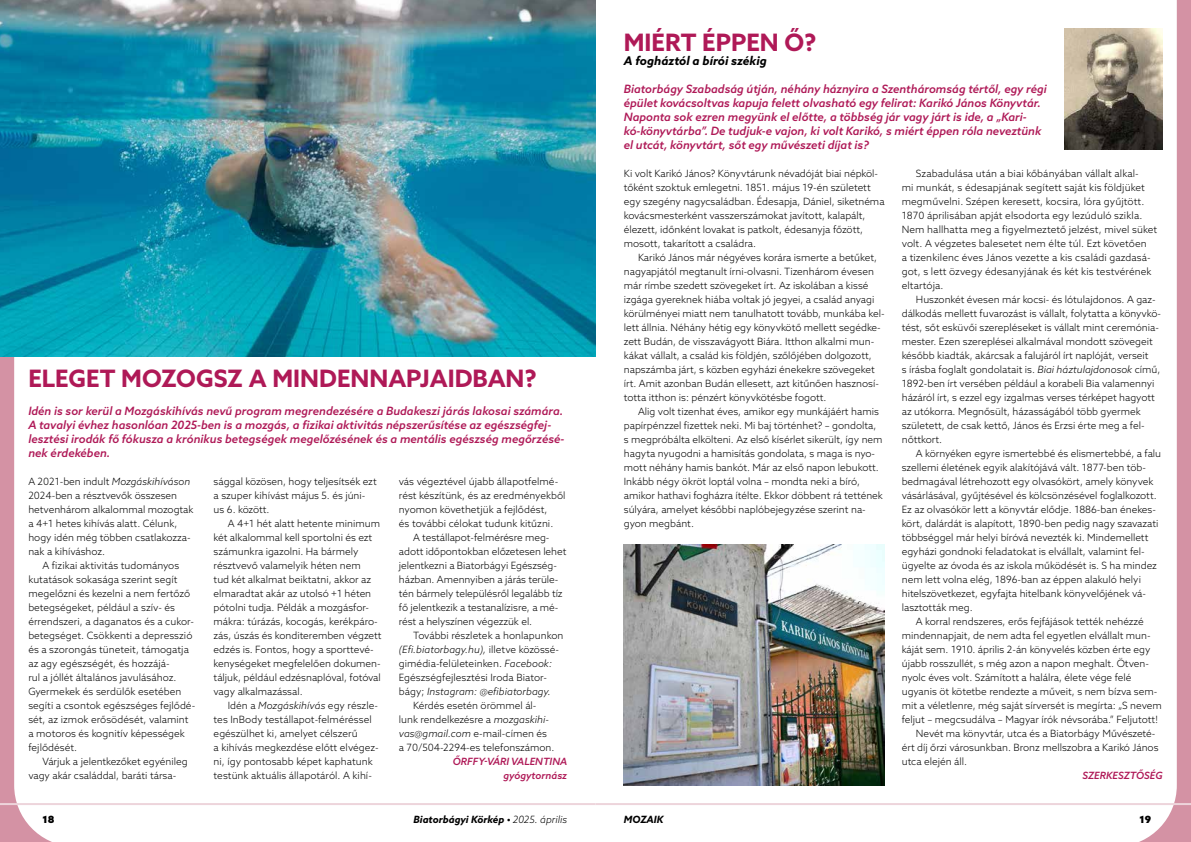
<style>
.page{position:relative;width:1191px;height:842px;background:#fff}
.page>*{position:absolute;margin:0;border:0;box-sizing:border-box;transform-origin:0 0}
.t1{font:700 24px "Azo Sans";color:#af1957}
.t2{font:italic 700 12px "Azo Sans";color:#000}
.t3{font:italic 500 11.5px/14px "Azo Sans";color:#af1957}
.t4{font:300 10px/14px "Azo Sans";color:#000}
.t5{font:italic 300 10px "Azo Sans";letter-spacing:.005em;color:#000}
.t6{font:italic 500 10px/14px "Azo Sans";color:#af1957;text-align:right}
.t7{font:italic 700 10px "Azo Sans";color:#000}
.t8{font:900 10px "Azo Sans";color:#000}
.s1{font-style:italic}
.s2{font-style:normal}
.s3{font-weight:300}
</style>
<div class="page">
<svg style="left:0;top:357px;width:52px;height:485px"></svg>
<hr style="left:0;top:803px;width:595px;height:2px;background:#edd4db">
<svg style="left:1139px;top:0;width:52px;height:842px"></svg>
<hr style="left:595px;top:803px;width:596px;height:2px;background:#edd4db">
<img style="left:1064px;top:28px;width:98px;height:122px">
<img style="left:0;top:0;width:595px;height:357px">
<img style="left:624px;top:545px;width:260px;height:240px">
<h1 class="t1" style="left:28px;top:362px;width:510px">ELEGET MOZOGSZ A MINDENNAPJAIDBAN?</h1>
<p class="t3" style="left:28px;top:404px;width:537px">Idén is sor kerül a Mozgáskihívás nevű program megrendezésére a Budakeszi járás lakosai számára.<br>A tavalyi évhez hasonlóan 2025-ben is a mozgás, a fizikai aktivitás népszerűsítése az egészségfej&shy;lesztési irodák fő fókusza a krónikus betegségek megelőzésének és a mentális egészség megőrzésé&shy;nek érdekében.</p>
<p class="t4" style="left:28px;top:474px;width:167px">A 2021-ben indult <span class="s1">Mozgáskihíváson<br></span>2024-ben a résztvevők összesen hetvenhárom alkalommal mozogtak a 4+1 hetes kihívás alatt. Célunk, hogy idén még többen csatlakozza&shy;nak a kihíváshoz.</p>
<p class="t4" style="left:28px;top:558px;width:168px;text-indent:14px">A fizikai aktivitás tudományos kutatások sokasága szerint segít megelőzni és kezelni a nem fertőző betegségeket, például a szív- és érrendszeri, a daganatos és a cukor&shy;betegséget. Csökkenti a depresszió és a szorongás tüneteit, támogatja az agy egészségét, és hozzájá-<br>rul a jóllét általános javulásához.<br>Gyermekek és serdülők esetében segíti a csontok egészséges fejlődé&shy;sét, az izmok erősödését, valamint a motoros és kognitív képességek fejlődését.</p>
<p class="t4" style="left:28px;top:754px;width:161px;text-indent:14px">Várjuk a jelentkezőket egyénileg vagy akár családdal, baráti társa-</p>
<p class="t4" style="left:399px;top:474px;width:161px">vás végeztével újabb állapotfelmé-</p>
<p class="t4" style="left:399px;top:488px;width:168px">rést készítünk, és az eredményekből</p>
<p class="t4" style="left:399px;top:502px;width:150px">nyomon követhetjük a fejlődést,</p>
<p class="t4" style="left:399px;top:516px;width:156px">és további célokat tudunk kitűzni.</p>
<p class="t4" style="left:413px;top:530px;width:137px">A testállapot-felmérésre meg-</p>
<p class="t4" style="left:399px;top:544px;width:169px">adott időpontokban előzetesen lehet</p>
<p class="t4" style="left:399px;top:558px;width:159px">jelentkezni a Biatorbágyi Egészség-</p>
<p class="t4" style="left:399px;top:572px;width:161px">házban. Amennyiben a járás terüle-</p>
<p class="t4" style="left:399px;top:586px;width:165px">tén bármely településről legalább tíz</p>
<p class="t4" style="left:399px;top:600px;width:161px">fő jelentkezik a testanalízisre, a mé-</p>
<p class="t4" style="left:399px;top:614px;width:135px">rést a helyszínen végezzük el.</p>
<p class="t4" style="left:413px;top:628px;width:152px">További részletek a honlapunkon</p>
<p class="t5" style="left:399px;top:643px;width:162px">(Efi.biatorbagy.hu), <span class="s2">illetve közössé-</span></p>
<p class="t4" style="left:399px;top:656px;width:155px">gimédia-felületeinken. <span class="s1">Facebook:</span></p>
<p class="t4" style="left:399px;top:670px;width:150px">Egészségfejlesztési Iroda Biator-</p>
<p class="t5" style="left:399px;top:685px;width:153px"><span class="s2">bágy;</span> Instagram: @efibiatorbagy.</p>
<p class="t4" style="left:413px;top:698px;width:125px">Kérdés esetén örömmel ál-</p>
<p class="t4" style="left:399px;top:712px;width:151px">lunk rendelkezésre a <span class="s1">mozgaskihi-</span></p>
<p class="t4" style="left:399px;top:726px;width:149px"><span class="s1">vas@gmail.com</span> e-mail-címen és</p>
<p class="t4" style="left:399px;top:740px;width:157px">a 70/504-2294-es telefonszámon.</p>
<p class="t6" style="left:453px;top:754px;width:116px">ŐRFFY-VÁRI VALENTINA gyógytornász</p>
<p class="t4" style="left:214px;top:474px;width:165px">sággal közösen, hogy teljesítsék ezt a szuper kihívást május 5. és júni&shy;us 6. között.</p>
<p class="t4" style="left:214px;top:516px;width:169px;text-indent:14px">A 4+1 hét alatt hetente minimum két alkalommal kell sportolni és ezt számunkra igazolni. Ha bármely résztvevő valamelyik héten nem<br>tud két alkalmat beiktatni, akkor az elmaradtat akár az utolsó +1 héten pótolni tudja. Példák a mozgásfor&shy;mákra: túrázás, kocogás, kerékpáro&shy;zás, úszás és konditeremben végzett edzés is. Fontos, hogy a sporttevé&shy;kenységeket megfelelően dokumen&shy;táljuk, például edzésnaplóval, fotóval vagy alkalmazással.</p>
<p class="t4" style="left:214px;top:698px;width:166px;text-indent:14px">Idén a <span class="s1">Mozgáskihívás</span> egy részle&shy;tes InBody testállapot-felméréssel egészülhet ki, amelyet célszerű<br>a kihívás megkezdése előtt elvégez&shy;ni, így pontosabb képet kaphatunk testünk aktuális állapotáról. A kihí-</p>
<h1 class="t1" style="left:624px;top:26px;width:194px">MIÉRT ÉPPEN Ő?</h1>
<p class="t2" style="left:624px;top:53px;width:144px">A fogháztól a bírói székig</p>
<p class="t3" style="left:624px;top:82px;width:424px">Biatorbágy Szabadság útján, néhány háznyira a Szentháromság tértől, egy régi épület kovácsoltvas kapuja felett olvasható egy felirat: Karikó János Könyvtár.<br>Naponta sok ezren megyünk el előtte, a többség jár vagy járt is ide, a „Kari&shy;kó-könyvtárba”. De tudjuk-e vajon, ki volt Karikó, s miért éppen róla neveztünk el utcát, könyvtárt, sőt egy művészeti díjat is?</p>
<p class="t4" style="left:624px;top:166px;width:262px">Ki volt Karikó János? Könyvtárunk névadóját biai népköl&shy;tőként szoktuk emlegetni. 1851. május 19-én született egy szegény nagycsaládban. Édesapja, Dániel, siketnéma kovácsmesterként vasszerszámokat javított, kalapált, élezett, időnként lovakat is patkolt, édesanyja főzött, mosott, takarított a családra.</p>
<p class="t4" style="left:624px;top:250px;width:262px;text-indent:14px">Karikó János már négyéves korára ismerte a betűket, nagyapjától megtanult írni-olvasni. Tizenhárom évesen már rímbe szedett szövegeket írt. Az iskolában a kissé izgága gyereknek hiába voltak jó jegyei, a család anyagi körülményei miatt nem tanulhatott tovább, munkába kel&shy;lett állnia. Néhány hétig egy könyvkötő mellett segédke&shy;zett Budán, de visszavágyott Biára. Itthon alkalmi mun&shy;kákat vállalt, a család kis földjén, szőlőjében dolgozott, napszámba járt, s közben egyházi énekekre szövegeket írt. Amit azonban Budán ellesett, azt kitűnően hasznosí&shy;totta itthon is: pénzért könyvkötésbe fogott.</p>
<p class="t4" style="left:624px;top:404px;width:261px;text-indent:14px">Alig volt tizenhat éves, amikor egy munkájáért hamis papírpénzzel fizettek neki. Mi baj történhet? – gondolta, s megpróbálta elkölteni. Az első kísérlet sikerült, így nem hagyta nyugodni a hamisítás gondolata, s maga is nyo&shy;mott néhány hamis bankót. Már az első napon lebukott.<br>Inkább négy ökröt loptál volna – mondta neki a bíró, amikor hathavi fogházra ítélte. Ekkor döbbent rá tettének súlyára, amelyet későbbi naplóbejegyzése szerint na&shy;gyon megbánt.</p>
<p class="t4" style="left:901px;top:166px;width:257px;text-indent:14px">Szabadulása után a biai kőbányában vállalt alkal-<br>mi munkát, s édesapjának segített saját kis földjüket megművelni. Szépen keresett, kocsira, lóra gyűjtött.<br>1870 áprilisában apját elsodorta egy lezúduló szikla.<br>Nem hallhatta meg a figyelmeztető jelzést, mivel süket volt. A végzetes balesetet nem élte túl. Ezt követően<br>a tizenkilenc éves János vezette a kis családi gazdasá&shy;got, s lett özvegy édesanyjának és két kis testvérének eltartója.</p>
<p class="t4" style="left:901px;top:292px;width:261px;text-indent:14px">Huszonkét évesen már kocsi- és lótulajdonos. A gaz&shy;dálkodás mellett fuvarozást is vállalt, folytatta a könyvkö&shy;tést, sőt esküvői szerepléseket is vállalt mint ceremónia&shy;mester. Ezen szereplései alkalmával mondott szövegeit később kiadták, akárcsak a falujáról írt naplóját, verseit<br>s írásba foglalt gondolatait is. <span class="s1">Biai háztulajdonosok</span> című, 1892-ben írt versében például a korabeli Bia valamennyi házáról írt, s ezzel egy izgalmas verses térképet hagyott az utókorra. Megnősült, házasságából több gyermek született, de csak kettő, János és Erzsi érte meg a fel&shy;nőttkort.</p>
<p class="t4" style="left:916px;top:446px;width:247px">A környéken egyre ismertebbé és elismertebbé, a falu</p>
<p class="t4" style="left:901px;top:460px;width:246px">szellemi életének egyik alakítójává vált. 1877-ben töb-</p>
<p class="t4" style="left:901px;top:474px;width:253px">bedmagával létrehozott egy olvasókört, amely könyvek</p>
<p class="t4" style="left:901px;top:488px;width:256px">vásárlásával, gyűjtésével és kölcsönzésével foglalkozott.</p>
<p class="t4" style="left:901px;top:502px;width:256px">Ez az olvasókör lett a könyvtár elődje. 1886-ban énekes-</p>
<p class="t4" style="left:901px;top:516px;width:258px">kört, dalárdát is alapított, 1890-ben pedig nagy szavazati</p>
<p class="t4" style="left:901px;top:530px;width:248px">többséggel már helyi bíróvá nevezték ki. Mindemellett</p>
<p class="t4" style="left:901px;top:544px;width:244px">egyházi gondnoki feladatokat is elvállalt, valamint fel-</p>
<p class="t4" style="left:901px;top:558px;width:257px">ügyelte az óvoda és az iskola működését is. S ha mindez</p>
<p class="t4" style="left:901px;top:572px;width:241px">nem lett volna elég, 1896-ban az éppen alakuló helyi</p>
<p class="t4" style="left:901px;top:586px;width:246px">hitelszövetkezet, egyfajta hitelbank könyvelőjének vá-</p>
<p class="t4" style="left:901px;top:600px;width:73px">lasztották meg.</p>
<p class="t4" style="left:916px;top:614px;width:229px">A korral rendszeres, erős fejfájások tették nehézzé</p>
<p class="t4" style="left:901px;top:628px;width:250px">mindennapjait, de nem adta fel egyetlen elvállalt mun-</p>
<p class="t4" style="left:901px;top:642px;width:250px">káját sem. 1910. április 2-án könyvelés közben érte egy</p>
<p class="t4" style="left:901px;top:656px;width:247px">újabb rosszullét, s még azon a napon meghalt. Ötven-</p>
<p class="t4" style="left:901px;top:670px;width:231px">nyolc éves volt. Számított a halálra, élete vége felé</p>
<p class="t4" style="left:901px;top:684px;width:257px">ugyanis öt kötetbe rendezte a műveit, s nem bízva sem-</p>
<p class="t4" style="left:901px;top:698px;width:261px">mit a véletlenre, még saját sírversét is megírta: „S nevem</p>
<p class="t4" style="left:901px;top:712px;width:258px">feljut – megcsudálva – Magyar írók névsorába.” Feljutott!</p>
<p class="t4" style="left:916px;top:726px;width:241px">Nevét ma könyvtár, utca és a Biatorbágy Művészeté-</p>
<p class="t4" style="left:901px;top:740px;width:258px">ért díj őrzi városunkban. Bronz mellszobra a Karikó János</p>
<p class="t4" style="left:901px;top:754px;width:67px">utca elején áll.</p>
<p class="t6" style="left:1082px;top:768px;width:82px">SZERKESZTŐSÉG</p>
<p class="t8" style="left:43px;top:813px;width:14px">18</p>
<p class="t7" style="left:413px;top:813px;width:155px">Biatorbágyi Körkép • <span class="s3">2025. április</span></p>
<p class="t7" style="left:624px;top:813px;width:41px">MOZAIK</p>
<p class="t8" style="left:1139px;top:813px;width:13px">19</p>
</div>
